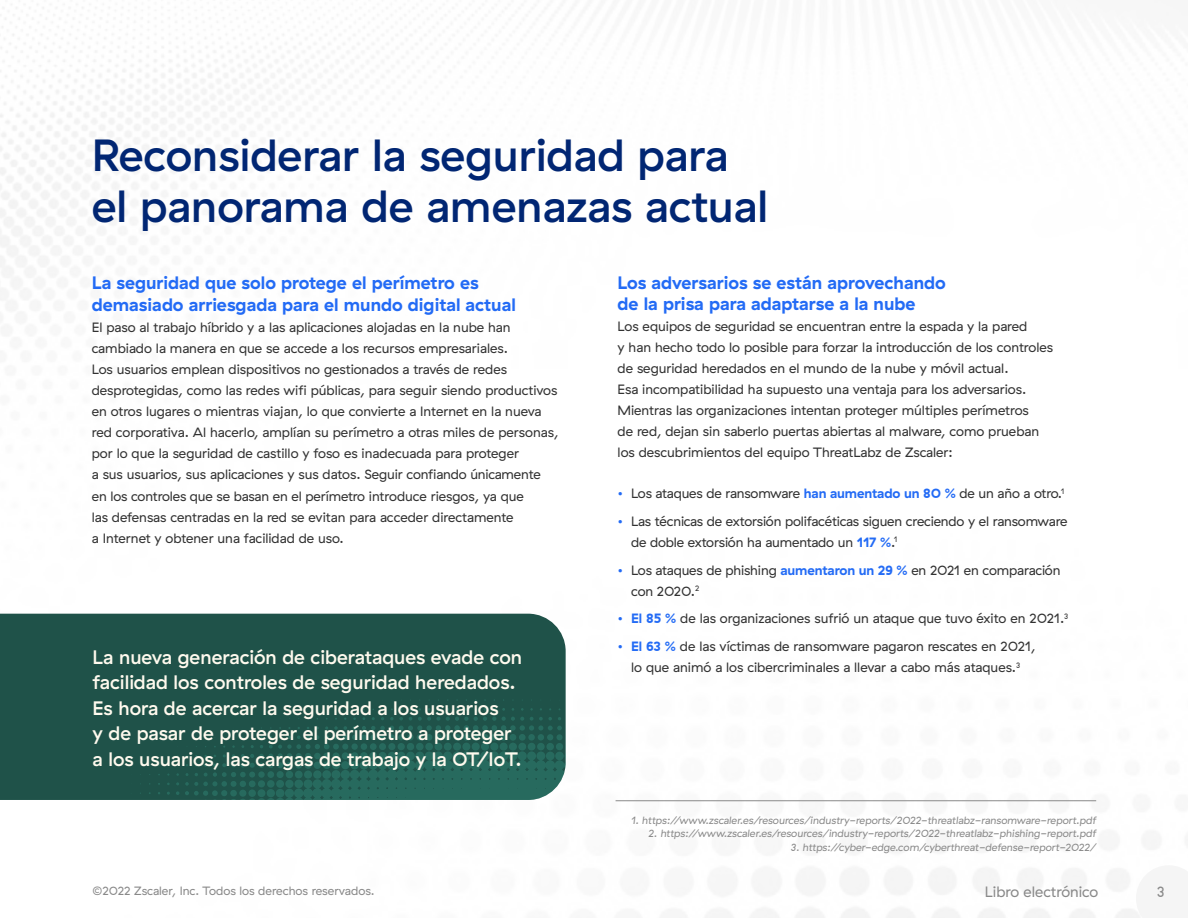
<style>
.page{position:relative;width:1188px;height:918px;background:#fff}
.page>*{position:absolute;margin:0;border:0;box-sizing:border-box;transform-origin:0 0}
.t1{font:500 45px/51px "GT Haptik ZS";color:#012673}
.t2{font:500 19.5px/25.5px "GT Haptik ZS";color:#fffaee}
.t3{font:700 18px/22.5px "GT Haptik ZS";color:#236bf5}
.t4{font:15px "GT Haptik ZS";color:#898989}
.t5{font:13.5px/21px "GT Haptik ZS";color:#323232}
.t6{font:12px "GT Haptik ZS";color:#898989}
.t7{font:italic 10.5px "GT Haptik ZS";color:#898989}
.t8{font:7.8px "GT Haptik ZS";color:#323232}
.s1{color:#236bf5}
.s2{font-weight:700;color:#236bf5}
</style>
<div class="page">
<svg style="left:1136px;top:865px;width:52px;height:53px"></svg>
<div style="left:0;top:614px;width:564px;height:186px;background:#1f5249"></div>
<svg style="left:112px;top:639px;width:454px;height:161px;background:#21574e"></svg>
<hr style="left:616px;top:800px;width:480px;height:1px;background:#898989">
<h1 class="t1" style="left:92px;top:130px;width:678px">Reconsiderar la seguridad para el panorama de amenazas actual</h1>
<h3 class="t3" style="left:92px;top:271px;width:426px">La seguridad que solo protege el perímetro es demasiado arriesgada para el mundo digital actual</h3>
<p class="t5" style="left:92px;top:317px;width:468px">El paso al trabajo híbrido y a las aplicaciones alojadas en la nube han cambiado la manera en que se accede a los recursos empresariales.<br>Los usuarios emplean dispositivos no gestionados a través de redes desprotegidas, como las redes wifi públicas, para seguir siendo productivos en otros lugares o mientras viajan, lo que convierte a Internet en la nueva red corporativa. Al hacerlo, amplían su perímetro a otras miles de personas, por lo que la seguridad de castillo y foso es inadecuada para proteger<br>a sus usuarios, sus aplicaciones y sus datos. Seguir confiando únicamente en los controles que se basan en el perímetro introduce riesgos, ya que<br>las defensas centradas en la red se evitan para acceder directamente<br>a Internet y obtener una facilidad de uso.</p>
<h2 class="t2" style="left:93px;top:644px;width:431px">La nueva generación de ciberataques evade con</h2>
<h2 class="t2" style="left:93px;top:670px;width:431px">facilidad los controles de seguridad heredados.<br>Es hora de acercar la seguridad a los usuarios<br>y de pasar de proteger el perímetro a proteger a los usuarios, las cargas de trabajo y la OT/IoT.</h2>
<h3 class="t3" style="left:618px;top:272px;width:330px;line-height:21px">Los adversarios se están aprovechando de la prisa para adaptarse a la nube</h3>
<p class="t5" style="left:618px;top:316px;width:437px">Los equipos de seguridad se encuentran entre la espada y la pared<br>y han hecho todo lo posible para forzar la introducción de los controles de seguridad heredados en el mundo de la nube y móvil actual.<br>Esa incompatibilidad ha supuesto una ventaja para los adversarios.<br>Mientras las organizaciones intentan proteger múltiples perímetros<br>de red, dejan sin saberlo puertas abiertas al malware, como prueban los descubrimientos del equipo ThreatLabz de Zscaler:</p>
<p class="t5" style="left:618px;top:483px;width:448px"><span class="s1">•</span> Los ataques de ransomware <span class="s2">han aumentado un 80 %</span> de un año a otro.<sup>1</sup></p>
<p class="t5" style="left:631px;top:511px;width:438px;text-indent:-14px"><span class="s1">•</span> Las técnicas de extorsión polifacéticas siguen creciendo y el ransomware de doble extorsión ha aumentado un <span class="s2">117 %</span>.<sup>1</sup></p>
<p class="t5" style="left:631px;top:560px;width:431px;text-indent:-14px"><span class="s1">•</span> Los ataques de phishing <span class="s2">aumentaron un 29 %</span> en 2021 en comparación con 2020.<sup>2</sup></p>
<p class="t5" style="left:618px;top:608px;width:452px"><span class="s1">•</span> <span class="s2">El 85 %</span> de las organizaciones sufrió un ataque que tuvo éxito en 2021.<sup>3</sup></p>
<p class="t5" style="left:618px;top:636px;width:419px;text-align:center"><span class="s1">•</span> <span class="s2">El 63 %</span> de las víctimas de ransomware pagaron rescates en 2021, lo que animó a los cibercriminales a llevar a cabo más ataques.</p>
<p class="t8" style="left:1016px;top:660px;width:6px">3</p>
<p class="t7" style="left:631px;top:814px;width:467px">1. https://www.zscaler.es/resources/industry-reports/2022-threatlabz-ransomware-report.pdf</p>
<p class="t7" style="left:648px;top:828px;width:449px">2. https://www.zscaler.es/resources/industry-reports/2022-threatlabz-phishing-report.pdf</p>
<p class="t7" style="left:791px;top:841px;width:307px">3. https://cyber-edge.com/cyberthreat-defense-report-2022/</p>
<p class="t6" style="left:93px;top:884px;width:284px">©2022 Zscaler, Inc. Todos los derechos reservados.</p>
<p class="t4" style="left:985px;top:883px;width:115px">Libro electrónico</p>
<p class="t4" style="left:1157px;top:883px;width:9px">3</p>
</div>
